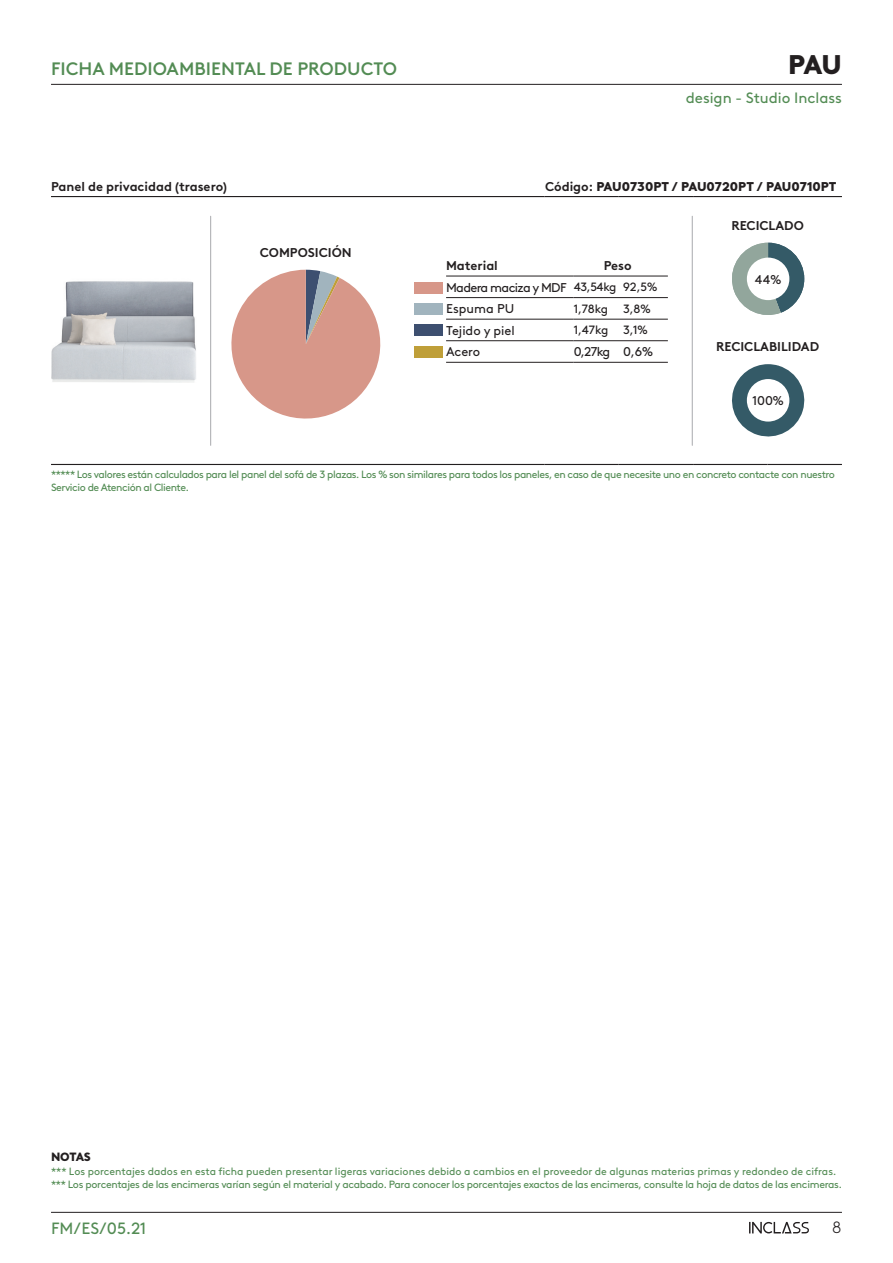
<style>
.page{position:relative;width:893px;height:1263px;background:#fff}
.page>*{position:absolute;margin:0;border:0;box-sizing:border-box;transform-origin:0 0}
.t1{font:900 27px "Brown LL";color:#231f20}
.t2{font:500 18px "Brown LL";color:#538c54}
.t3{font:16.35px "Brown LL";color:#538c54}
.t4{font:300 16.35px "Brown LL";color:#231f20}
.t5{font:15px "Brown LL";color:#538c54}
.Subtitulos{font:700 12.75px "Brown LL";color:#231f20}
.Texto_continuo{font:12.75px "Brown LL";letter-spacing:-.005em;color:#231f20}
.Titulares{font:900 12.75px "Brown LL";color:#231f20}
.Titulares-2{font:700 12.75px "Brown LL";color:#231f20}
.Texto_continuo-2{font:12.75px "Brown LL";letter-spacing:-.05em;color:#231f20}
.Texto_continuo-3{font:12px "Brown LL";letter-spacing:-.03em;color:#231f20}
.Titulos{font:900 12px "Brown LL";letter-spacing:-.03em;color:#231f20}
.Texto_continuo-4{font:10.5px/13.5px "Brown LL";letter-spacing:-.03em;color:#538c54}
.Texto_continuo-5{font:10.5px "Brown LL";color:#538c54}
.s1{font-weight:700}
</style>
<div class="page">
<hr style="left:51px;top:1212px;width:791px;height:1px;background:#231f20">
<svg style="left:749px;top:1222px;width:60px;height:11px"></svg>
<hr style="left:51px;top:84px;width:791px;height:1px;background:#231f20">
<hr style="left:51px;top:196px;width:493px;height:1px;background:#231f20">
<hr style="left:51px;top:464px;width:493px;height:1px;background:#231f20">
<hr style="left:544px;top:464px;width:75px;height:1px;background:#231f20">
<hr style="left:619px;top:464px;width:74px;height:1px;background:#231f20">
<hr style="left:693px;top:464px;width:74px;height:1px;background:#231f20">
<hr style="left:767px;top:464px;width:75px;height:1px;background:#231f20">
<hr style="left:544px;top:196px;width:75px;height:1px;background:#231f20">
<hr style="left:619px;top:196px;width:74px;height:1px;background:#231f20">
<hr style="left:693px;top:196px;width:74px;height:1px;background:#231f20">
<hr style="left:767px;top:196px;width:75px;height:1px;background:#231f20">
<svg style="left:732px;top:243px;width:72px;height:72px"></svg>
<hr style="left:210px;top:216px;width:1px;height:229px;background:#a8a9ad">
<hr style="left:692px;top:216px;width:1px;height:229px;background:#a8a9ad">
<svg style="left:732px;top:364px;width:73px;height:73px"></svg>
<div style="left:747px;top:379px;width:42px;height:43px;background:#fff;border-radius:50%"></div>
<div style="left:747px;top:258px;width:42px;height:42px;background:#fff;border-radius:50%"></div>
<hr style="left:446px;top:297px;width:128px;height:1px;background:#231f20">
<hr style="left:574px;top:297px;width:49px;height:1px;background:#231f20">
<hr style="left:623px;top:297px;width:45px;height:1px;background:#231f20">
<hr style="left:446px;top:319px;width:128px;height:1px;background:#231f20">
<hr style="left:574px;top:319px;width:49px;height:1px;background:#231f20">
<hr style="left:623px;top:319px;width:45px;height:1px;background:#231f20">
<hr style="left:446px;top:340px;width:128px;height:1px;background:#231f20">
<hr style="left:574px;top:340px;width:49px;height:1px;background:#231f20">
<hr style="left:623px;top:340px;width:45px;height:1px;background:#231f20">
<hr style="left:446px;top:362px;width:128px;height:1px;background:#231f20">
<hr style="left:574px;top:362px;width:49px;height:1px;background:#231f20">
<hr style="left:623px;top:362px;width:45px;height:1px;background:#231f20">
<hr style="left:446px;top:276px;width:128px;height:1px;background:#231f20">
<hr style="left:574px;top:276px;width:49px;height:1px;background:#231f20">
<hr style="left:623px;top:276px;width:45px;height:1px;background:#231f20">
<div style="left:414px;top:324px;width:28px;height:12px;background:#3d4f70"></div>
<div style="left:414px;top:347px;width:28px;height:11px;background:#bf9f39"></div>
<div style="left:414px;top:282px;width:28px;height:11px;background:#d79789"></div>
<div style="left:414px;top:303px;width:28px;height:12px;background:#a1b4be"></div>
<img style="left:51px;top:281px;width:145px;height:102px">
<svg style="left:231px;top:270px;width:150px;height:149px"></svg>
<h2 class="t2" style="left:51px;top:55px;width:347px">FICHA MEDIOAMBIENTAL DE PRODUCTO</h2>
<h1 class="t1" style="left:788px;top:44px;width:55px">PAU</h1>
<h3 class="t5" style="left:686px;top:86px;width:158px">design - Studio Inclass</h3>
<p class="Titulares-2" style="left:51px;top:177px;width:177px">Panel de privacidad (trasero)</p>
<p class="Titulares" style="left:545px;top:176px;width:293px"><span class="s1">Código:</span> PAU0730PT / PAU0720PT / PAU0710PT</p>
<p class="Subtitulos" style="left:260px;top:242px;width:93px">COMPOSICIÓN</p>
<p class="Subtitulos" style="left:446px;top:256px;width:53px">Material</p>
<p class="Subtitulos" style="left:604px;top:256px;width:29px">Peso</p>
<p class="Texto_continuo-2" style="left:446px;top:278px;width:122px">Madera maciza y MDF</p>
<p class="Texto_continuo-3" style="left:574px;top:278px;width:44px">43,54kg</p>
<p class="Texto_continuo-3" style="left:623px;top:278px;width:36px">92,5%</p>
<p class="Texto_continuo" style="left:446px;top:299px;width:70px">Espuma PU</p>
<p class="Texto_continuo-3" style="left:574px;top:299px;width:36px">1,78kg</p>
<p class="Texto_continuo-3" style="left:623px;top:299px;width:29px">3,8%</p>
<p class="Texto_continuo" style="left:446px;top:321px;width:70px">Tejido y piel</p>
<p class="Texto_continuo-3" style="left:574px;top:321px;width:36px">1,47kg</p>
<p class="Texto_continuo-3" style="left:623px;top:321px;width:26px">3,1%</p>
<p class="Texto_continuo" style="left:446px;top:342px;width:36px">Acero</p>
<p class="Texto_continuo" style="left:574px;top:342px;width:38px">0,27kg</p>
<p class="Texto_continuo" style="left:623px;top:342px;width:31px">0,6%</p>
<p class="Subtitulos" style="left:731px;top:215px;width:74px">RECICLADO</p>
<p class="Texto_continuo" style="left:755px;top:270px;width:28px">44%</p>
<p class="Subtitulos" style="left:716px;top:337px;width:105px">RECICLABILIDAD</p>
<p class="Texto_continuo" style="left:752px;top:391px;width:33px">100%</p>
<p class="Texto_continuo-4" style="left:51px;top:467px;width:785px">***** Los valores están calculados para lel panel del sofá de 3 plazas. Los % son similares para todos los paneles, en caso de que necesite uno en concreto contacte con nuestro<br>Servicio de Atención al Cliente.</p>
<p class="Titulos" style="left:51px;top:1147px;width:41px">NOTAS</p>
<p class="Texto_continuo-5" style="left:51px;top:1163px;width:787px">*** Los porcentajes dados en esta ficha pueden presentar ligeras variaciones debido a cambios en el proveedor de algunas materias primas y redondeo de cifras.</p>
<p class="Texto_continuo-4" style="left:51px;top:1177px;width:792px">*** Los porcentajes de las encimeras varían según el material y acabado. Para conocer los porcentajes exactos de las encimeras, consulte la hoja de datos de las encimeras.</p>
<h3 class="t3" style="left:51px;top:1216px;width:97px">FM/ES/05.21</h3>
<h3 class="t4" style="left:832px;top:1216px;width:11px">8</h3>
</div>
